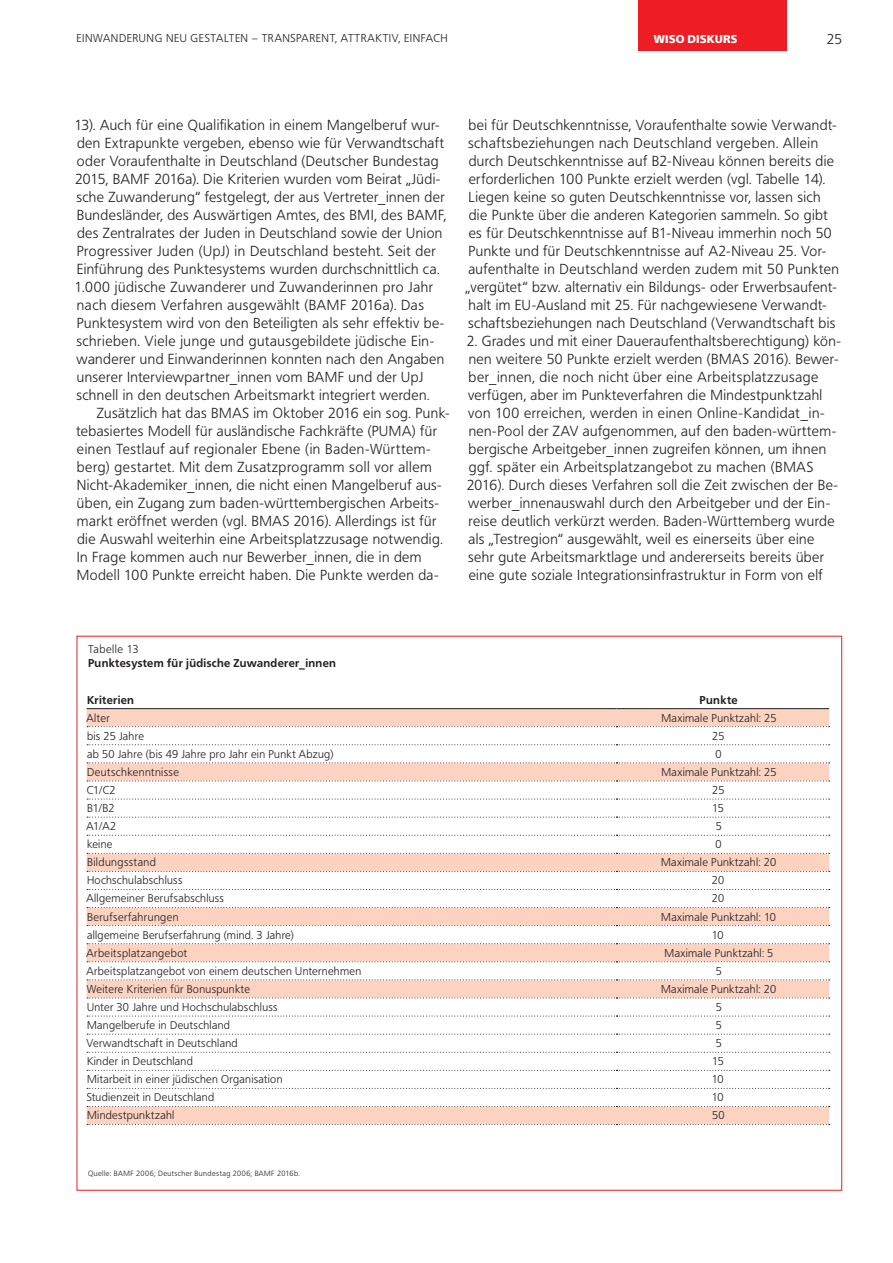
<style>
.page{position:relative;width:893px;height:1263px;background:#fff}
.page>*{position:absolute;margin:0;border:0;box-sizing:border-box;transform-origin:0 0}
.Fließtext_Light_-_mi{font:300 14.4px/18px "Frutiger BQ";letter-spacing:.03em;color:#231f20}
.t1{font:300 14.1px "Frutiger BQ";color:#231f20}
.Fließtext_Light_-_oh{font:300 11.25px "Frutiger BQ";letter-spacing:.03em;color:#231f20}
.Fließtext_Light_-_oh-2{font:300 11.25px "Frutiger BQ";letter-spacing:.05em;color:#231f20}
.Marginaltext_Bold{font:700 11.25px "Frutiger BQ";letter-spacing:.03em;color:#231f20}
.Fließtext_Light_-_oh-3{font:700 11.25px "Frutiger BQ";letter-spacing:.035em;color:#231f20}
.t2{font:900 11.25px "Frutiger BQ";letter-spacing:.02em;color:#fff}
.Marginaltext_Light{font:300 11.25px "Frutiger BQ";letter-spacing:.045em;color:#231f20}
.Quelle{font:300 7.5px "Frutiger BQ";letter-spacing:.055em;color:#231f20}
</style>
<div class="page">
<div style="left:638px;top:0;width:149px;height:51px;background:#ee1d23"></div>
<svg style="left:87px;top:709px;width:742px;height:415px"></svg>
<svg style="left:87px;top:726px;width:743px;height:1px"></svg>
<svg style="left:87px;top:744px;width:743px;height:1px"></svg>
<svg style="left:87px;top:762px;width:743px;height:1px"></svg>
<svg style="left:87px;top:780px;width:743px;height:1px"></svg>
<svg style="left:87px;top:799px;width:743px;height:1px"></svg>
<svg style="left:87px;top:817px;width:743px;height:1px"></svg>
<svg style="left:87px;top:835px;width:743px;height:1px"></svg>
<svg style="left:87px;top:853px;width:743px;height:1px"></svg>
<svg style="left:87px;top:871px;width:743px;height:1px"></svg>
<svg style="left:87px;top:889px;width:743px;height:1px"></svg>
<svg style="left:87px;top:907px;width:743px;height:1px"></svg>
<svg style="left:87px;top:925px;width:743px;height:1px"></svg>
<svg style="left:87px;top:943px;width:743px;height:1px"></svg>
<svg style="left:87px;top:961px;width:743px;height:1px"></svg>
<svg style="left:87px;top:979px;width:743px;height:1px"></svg>
<svg style="left:87px;top:997px;width:743px;height:1px"></svg>
<svg style="left:87px;top:1015px;width:743px;height:1px"></svg>
<svg style="left:87px;top:1034px;width:743px;height:1px"></svg>
<svg style="left:87px;top:1052px;width:743px;height:1px"></svg>
<svg style="left:87px;top:1070px;width:743px;height:1px"></svg>
<svg style="left:87px;top:1088px;width:743px;height:1px"></svg>
<svg style="left:87px;top:1106px;width:743px;height:1px"></svg>
<svg style="left:87px;top:1124px;width:743px;height:1px"></svg>
<hr style="left:87px;top:708px;width:530px;height:1px;background:#231f20">
<hr style="left:617px;top:708px;width:212px;height:1px;background:#231f20">
<p class="Fließtext_Light_-_oh-2" style="left:77px;top:32px;width:373px">EINWANDERUNG NEU GESTALTEN – TRANSPARENT, ATTRAKTIV, EINFACH</p>
<p class="t2" style="left:654px;top:32px;width:85px">WISO DISKURS</p>
<p class="t1" style="left:827px;top:31px;width:17px">25</p>
<p class="Fließtext_Light_-_mi" style="left:74px;top:116px;width:373px">13). Auch für eine Qualifikation in einem Mangelberuf wur&shy;den Extrapunkte vergeben, ebenso wie für Verwandtschaft oder Voraufenthalte in Deutschland (Deutscher Bundestag 2015, BAMF 2016a). Die Kriterien wurden vom Beirat „Jüdi&shy;sche Zuwanderung“ festgelegt, der aus Vertreter_innen der Bundesländer, des Auswärtigen Amtes, des BMI, des BAMF, des Zentralrates der Juden in Deutschland sowie der Union Progressiver Juden (UpJ) in Deutschland besteht. Seit der Einführung des Punktesystems wurden durchschnittlich ca.<br>1.000 jüdische Zuwanderer und Zuwanderinnen pro Jahr nach diesem Verfahren ausgewählt (BAMF 2016a). Das Punktesystem wird von den Beteiligten als sehr effektiv be&shy;schrieben. Viele junge und gutausgebildete jüdische Ein&shy;wanderer und Einwanderinnen konnten nach den Angaben unserer Interviewpartner_innen vom BAMF und der UpJ schnell in den deutschen Arbeitsmarkt integriert werden.</p>
<p class="Fließtext_Light_-_mi" style="left:76px;top:404px;width:375px;text-indent:20px">Zusätzlich hat das BMAS im Oktober 2016 ein sog. Punk&shy;tebasiertes Modell für ausländische Fachkräfte (PUMA) für einen Testlauf auf regionaler Ebene (in Baden-Württem&shy;berg) gestartet. Mit dem Zusatzprogramm soll vor allem Nicht-Akademiker_innen, die nicht einen Mangelberuf aus&shy;üben, ein Zugang zum baden-württembergischen Arbeits&shy;markt eröffnet werden (vgl. BMAS 2016). Allerdings ist für die Auswahl weiterhin eine Arbeitsplatzzusage notwendig.<br>In Frage kommen auch nur Bewerber_innen, die in dem Modell 100 Punkte erreicht haben. Die Punkte werden da-</p>
<p class="Fließtext_Light_-_mi" style="left:466px;top:116px;width:375px">bei für Deutschkenntnisse, Voraufenthalte sowie Verwandt&shy;schaftsbeziehungen nach Deutschland vergeben. Allein durch Deutschkenntnisse auf B2-Niveau können bereits die erforderlichen 100 Punkte erzielt werden (vgl. Tabelle 14).<br>Liegen keine so guten Deutschkenntnisse vor, lassen sich die Punkte über die anderen Kategorien sammeln. So gibt es für Deutschkenntnisse auf B1-Niveau immerhin noch 50<br>Punkte und für Deutschkenntnisse auf A2-Niveau 25. Vor&shy;aufenthalte in Deutschland werden zudem mit 50 Punkten „vergütet“ bzw. alternativ ein Bildungs- oder Erwerbsaufent&shy;halt im EU-Ausland mit 25. Für nachgewiesene Verwandt&shy;schaftsbeziehungen nach Deutschland (Verwandtschaft bis</p>
<p class="Fließtext_Light_-_mi" style="left:467px;top:332px;width:376px">2. Grades und mit einer Daueraufenthaltsberechtigung) kön&shy;nen weitere 50 Punkte erzielt werden (BMAS 2016). Bewer&shy;ber_innen, die noch nicht über eine Arbeitsplatzzusage verfügen, aber im Punkteverfahren die Mindestpunktzahl von 100 erreichen, werden in einen Online-Kandidat_in&shy;nen-Pool der ZAV aufgenommen, auf den baden-württem&shy;bergische Arbeitgeber_innen zugreifen können, um ihnen ggf. später ein Arbeitsplatzangebot zu machen (BMAS 2016). Durch dieses Verfahren soll die Zeit zwischen der Be&shy;werber_innenauswahl durch den Arbeitgeber und der Ein&shy;reise deutlich verkürzt werden. Baden-Württemberg wurde als „Testregion“ ausgewählt, weil es einerseits über eine sehr gute Arbeitsmarktlage und andererseits bereits über eine gute soziale Integrationsinfrastruktur in Form von elf</p>
<p class="Marginaltext_Light" style="left:88px;top:642px;width:52px">Tabelle 13</p>
<p class="Marginaltext_Bold" style="left:88px;top:656px;width:249px">Punktesystem für jüdische Zuwanderer_innen</p>
<p class="Fließtext_Light_-_oh-3" style="left:87px;top:693px;width:48px">Kriterien</p>
<p class="Fließtext_Light_-_oh-3" style="left:699px;top:693px;width:40px">Punkte</p>
<p class="Fließtext_Light_-_oh" style="left:86px;top:711px;width:25px">Alter</p>
<p class="Fließtext_Light_-_oh" style="left:661px;top:711px;width:117px">Maximale Punktzahl: 25</p>
<p class="Fließtext_Light_-_oh" style="left:87px;top:729px;width:58px">bis 25 Jahre</p>
<p class="Fließtext_Light_-_oh" style="left:712px;top:729px;width:14px">25</p>
<p class="Fließtext_Light_-_oh" style="left:87px;top:747px;width:248px">ab 50 Jahre (bis 49 Jahre pro Jahr ein Punkt Abzug)</p>
<p class="Fließtext_Light_-_oh" style="left:715px;top:747px;width:8px">0</p>
<p class="Fließtext_Light_-_oh" style="left:87px;top:765px;width:94px">Deutschkenntnisse</p>
<p class="Fließtext_Light_-_oh" style="left:661px;top:765px;width:117px">Maximale Punktzahl: 25</p>
<p class="Fließtext_Light_-_oh" style="left:87px;top:783px;width:30px">C1/C2</p>
<p class="Fließtext_Light_-_oh" style="left:712px;top:783px;width:14px">25</p>
<p class="Fließtext_Light_-_oh" style="left:87px;top:802px;width:29px">B1/B2</p>
<p class="Fließtext_Light_-_oh" style="left:712px;top:802px;width:13px">15</p>
<p class="Fließtext_Light_-_oh" style="left:86px;top:820px;width:31px">A1/A2</p>
<p class="Fließtext_Light_-_oh" style="left:716px;top:820px;width:8px">5</p>
<p class="Fließtext_Light_-_oh" style="left:87px;top:838px;width:27px">keine</p>
<p class="Fließtext_Light_-_oh" style="left:715px;top:838px;width:8px">0</p>
<p class="Fließtext_Light_-_oh" style="left:87px;top:856px;width:70px">Bildungsstand</p>
<p class="Fließtext_Light_-_oh" style="left:661px;top:856px;width:117px">Maximale Punktzahl: 20</p>
<p class="Fließtext_Light_-_oh" style="left:87px;top:874px;width:97px">Hochschulabschluss</p>
<p class="Fließtext_Light_-_oh" style="left:712px;top:874px;width:14px">20</p>
<p class="Fließtext_Light_-_oh" style="left:86px;top:892px;width:139px">Allgemeiner Berufsabschluss</p>
<p class="Fließtext_Light_-_oh" style="left:712px;top:892px;width:14px">20</p>
<p class="Fließtext_Light_-_oh" style="left:87px;top:910px;width:93px">Berufserfahrungen</p>
<p class="Fließtext_Light_-_oh" style="left:661px;top:910px;width:116px">Maximale Punktzahl: 10</p>
<p class="Fließtext_Light_-_oh" style="left:87px;top:928px;width:208px">allgemeine Berufserfahrung (mind. 3 Jahre)</p>
<p class="Fließtext_Light_-_oh" style="left:712px;top:928px;width:13px">10</p>
<p class="Fließtext_Light_-_oh" style="left:86px;top:946px;width:102px">Arbeitsplatzangebot</p>
<p class="Fließtext_Light_-_oh" style="left:664px;top:946px;width:110px">Maximale Punktzahl: 5</p>
<p class="Fließtext_Light_-_oh" style="left:86px;top:964px;width:276px">Arbeitsplatzangebot von einem deutschen Unternehmen</p>
<p class="Fließtext_Light_-_oh" style="left:716px;top:964px;width:8px">5</p>
<p class="Fließtext_Light_-_oh" style="left:87px;top:982px;width:165px">Weitere Kriterien für Bonuspunkte</p>
<p class="Fließtext_Light_-_oh" style="left:661px;top:982px;width:117px">Maximale Punktzahl: 20</p>
<p class="Fließtext_Light_-_oh" style="left:87px;top:1000px;width:192px">Unter 30 Jahre und Hochschulabschluss</p>
<p class="Fließtext_Light_-_oh" style="left:716px;top:1000px;width:8px">5</p>
<p class="Fließtext_Light_-_oh" style="left:87px;top:1019px;width:144px">Mangelberufe in Deutschland</p>
<p class="Fließtext_Light_-_oh" style="left:716px;top:1019px;width:8px">5</p>
<p class="Fließtext_Light_-_oh" style="left:86px;top:1037px;width:153px">Verwandtschaft in Deutschland</p>
<p class="Fließtext_Light_-_oh" style="left:716px;top:1037px;width:8px">5</p>
<p class="Fließtext_Light_-_oh" style="left:87px;top:1055px;width:107px">Kinder in Deutschland</p>
<p class="Fließtext_Light_-_oh" style="left:712px;top:1055px;width:13px">15</p>
<p class="Fließtext_Light_-_oh" style="left:87px;top:1073px;width:197px">Mitarbeit in einer jüdischen Organisation</p>
<p class="Fließtext_Light_-_oh" style="left:712px;top:1073px;width:13px">10</p>
<p class="Fließtext_Light_-_oh" style="left:87px;top:1091px;width:129px">Studienzeit in Deutschland</p>
<p class="Fließtext_Light_-_oh" style="left:712px;top:1091px;width:13px">10</p>
<p class="Fließtext_Light_-_oh" style="left:87px;top:1109px;width:89px">Mindestpunktzahl</p>
<p class="Fließtext_Light_-_oh" style="left:712px;top:1109px;width:14px">50</p>
<p class="Quelle" style="left:88px;top:1169px;width:213px">Quelle: BAMF 2006; Deutscher Bundestag 2006; BAMF 2016b.</p>
</div>
